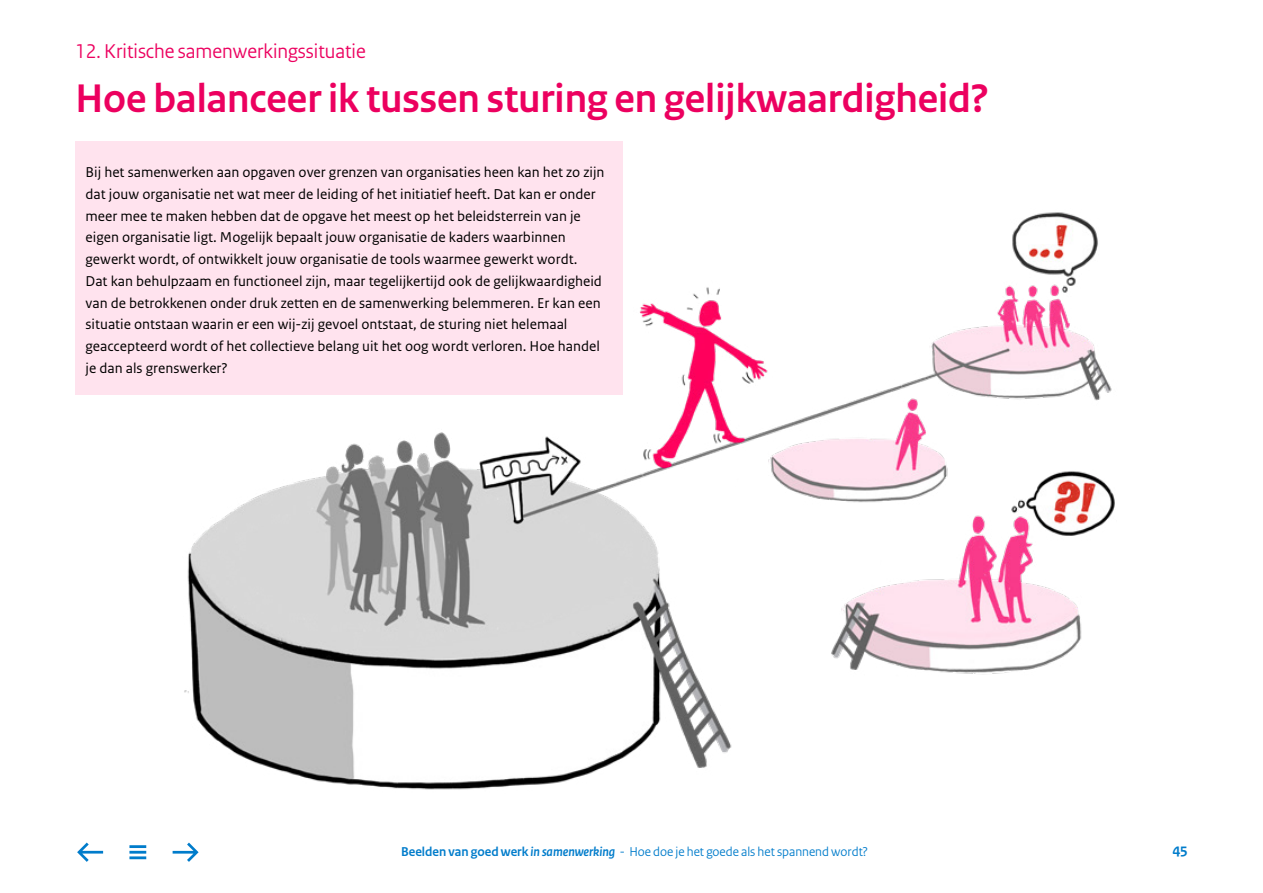
<style>
.page{position:relative;width:1263px;height:893px;background:#fff}
.page>*{position:absolute;margin:0;border:0;box-sizing:border-box;transform-origin:0 0}
.t1{font:700 42px "Rijksoverheid Sans Heading";color:#ec005f}
.t2{font:21px "Rijksoverheid Sans Heading";color:#ec005f}
.t3{font:15px/21.8px "Rijksoverheid Sans Text";color:#000}
.t4{font:700 15px "Rijksoverheid Sans Text";color:#007ccb}
.t5{font:13.5px "Rijksoverheid Sans Heading";color:#007ccb}
.s1{font-weight:700}
.s2{font-weight:700;font-style:italic}
</style>
<div class="page">
<img style="left:75px;top:141px;width:1040px;height:649px">
<div style="left:75px;top:141px;width:547px;height:253px;background:#ffe3ee"></div>
<svg style="left:77px;top:842px;width:26px;height:20px"></svg>
<svg style="left:173px;top:842px;width:26px;height:20px"></svg>
<hr style="left:129px;top:851px;width:17px;height:3px;background:#007ccb">
<hr style="left:129px;top:845px;width:17px;height:3px;background:#007ccb">
<hr style="left:129px;top:856px;width:17px;height:3px;background:#007ccb">
<h2 class="t2" style="left:75px;top:39px;width:292px">12. Kritische samenwerkingssituatie</h2>
<h1 class="t1" style="left:75px;top:74px;width:915px">Hoe balanceer ik tussen sturing en gelijkwaardigheid?</h1>
<p class="t3" style="left:86px;top:161px;width:520px">Bij het samenwerken aan opgaven over grenzen van organisaties heen kan het zo zijn dat jouw organisatie net wat meer de leiding of het initiatief heeft. Dat kan er onder meer mee te maken hebben dat de opgave het meest op het beleidsterrein van je eigen organisatie ligt. Mogelijk bepaalt jouw organisatie de kaders waarbinnen gewerkt wordt, of ontwikkelt jouw organisatie de tools waarmee gewerkt wordt.<br>Dat kan behulpzaam en functioneel zijn, maar tegelijkertijd ook de gelijkwaardigheid van de betrokkenen onder druk zetten en de samenwerking belemmeren. Er kan een situatie ontstaan waarin er een wij-zij gevoel ontstaat, de sturing niet helemaal geaccepteerd wordt of het collectieve belang uit het oog wordt verloren. Hoe handel je dan als grenswerker?</p>
<p class="t5" style="left:401px;top:844px;width:468px"><span class="s1">Beelden van goed werk</span> <span class="s2">in samenwerking</span> - Hoe doe je het goede als het spannend wordt?</p>
<p class="t4" style="left:1172px;top:841px;width:17px">45</p>
</div>
